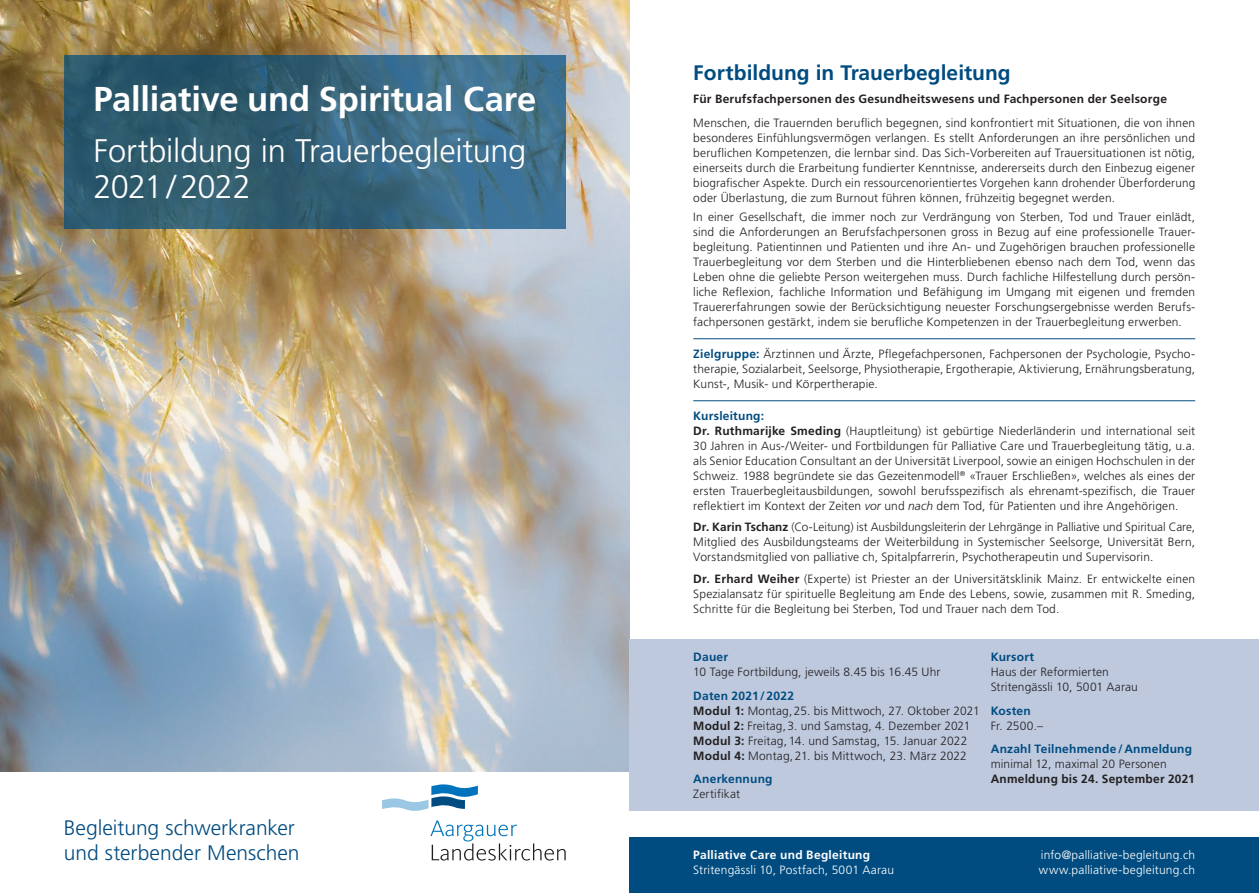
<style>
.page{position:relative;width:1259px;height:893px;background:#fff}
.page>*{position:absolute;margin:0;border:0;box-sizing:border-box;transform-origin:0 0}
.t1{font:700 34.5px "Frutiger LT Pro";letter-spacing:-.005em;color:#fff}
.t2{font:300 32.7px/36px "Frutiger LT Pro";letter-spacing:-.01em;color:#fff}
.t3{font:300 21px/25.5px "Frutiger LT Pro";color:#004c80}
.text{font:700 21px "Frutiger LT Pro";color:#004c80}
.text-2{font:300 12px/15px "Frutiger LT Pro";letter-spacing:.01em;color:#231f20;text-align:justify}
.text-3{font:700 12px/15px "Frutiger LT Pro";letter-spacing:.02em;color:#004c80}
.t4{font:300 12px "Frutiger LT Pro";letter-spacing:.015em;color:#fff}
.text-4{font:700 12px "Frutiger LT Pro";letter-spacing:.02em;color:#231f20}
.t5{font:700 12px "Frutiger LT Pro";letter-spacing:.02em;color:#fff}
.s1{font-weight:700;color:#004c80}
.s2{font-weight:700}
.s3{font-style:italic}
.s4{font-weight:300;color:#231f20}
.s5{color:#231f20}
</style>
<div class="page">
<img style="left:0;top:0;width:629px;height:772px">
<svg style="left:382px;top:784px;width:96px;height:27px"></svg>
<svg style="left:430px;top:820px;width:136px;height:41px"></svg>
<svg style="left:64px;top:55px;width:502px;height:174px;background:#34627a"></svg>
<div style="left:629px;top:837px;width:630px;height:56px;background:#004c80"></div>
<hr style="left:693px;top:338px;width:502px;height:1px;background:#004c80">
<hr style="left:693px;top:400px;width:502px;height:1px;background:#004c80">
<div style="left:629px;top:639px;width:630px;height:172px;background:#bec9de"></div>
<p class="t1" style="left:94px;top:79px;width:444px">Palliative und Spiritual Care</p>
<p class="t2" style="left:94px;top:133px;width:434px">Fortbildung in Trauerbegleitung<br>2021 / 2022</p>
<p class="t3" style="left:64px;top:815px;width:237px">Begleitung schwerkranker und sterbender Menschen</p>
<p class="text" style="left:693px;top:60px;width:319px">Fortbildung in Trauerbegleitung</p>
<p class="text-4" style="left:693px;top:92px;width:475px">Für Berufsfachpersonen des Gesundheitswesens und Fachpersonen der Seelsorge</p>
<p class="text-2" style="left:693px;top:115px;width:503px">Menschen, die Trauernden beruflich begegnen, sind konfrontiert mit Situationen, die von ihnen besonderes Einfühlungsvermögen verlangen. Es stellt Anforderungen an ihre persönlichen und beruflichen Kompetenzen, die lernbar sind. Das Sich-Vorbereiten auf Trauersituationen ist nötig, einerseits durch die Erarbeitung fundierter Kenntnisse, andererseits durch den Einbezug eigener biografischer Aspekte. Durch ein ressourcenorientiertes Vorgehen kann drohender Überforderung oder Überlastung, die zum Burnout führen können, frühzeitig begegnet werden.</p>
<p class="text-2" style="left:693px;top:209px;width:503px">In einer Gesellschaft, die immer noch zur Verdrängung von Sterben, Tod und Trauer einlädt, sind die Anforderungen an Berufsfachpersonen gross in Bezug auf eine professionelle Trauer&shy;begleitung. Patientinnen und Patienten und ihre An- und Zugehörigen brauchen professionelle Trauerbegleitung vor dem Sterben und die Hinterbliebenen ebenso nach dem Tod, wenn das Leben ohne die geliebte Person weitergehen muss. Durch fachliche Hilfestellung durch persön&shy;liche Reflexion, fachliche Information und Befähigung im Umgang mit eigenen und fremden Trauererfahrungen sowie der Berücksichtigung neuester Forschungsergebnisse werden Berufs&shy;fachpersonen gestärkt, indem sie berufliche Kompetenzen in der Trauerbegleitung erwerben.</p>
<p class="text-2" style="left:693px;top:346px;width:503px"><span class="s1">Zielgruppe:</span> Ärztinnen und Ärzte, Pflegefachpersonen, Fachpersonen der Psychologie, Psycho&shy;therapie, Sozialarbeit, Seelsorge, Physiotherapie, Ergotherapie, Aktivierung, Ernährungsberatung, Kunst-, Musik- und Körpertherapie.</p>
<p class="text-3" style="left:693px;top:408px;width:72px">Kursleitung:</p>
<p class="text-2" style="left:693px;top:423px;width:503px"><span class="s2">Dr. Ruthmarijke Smeding</span> (Hauptleitung) ist gebürtige Niederländerin und international seit 30 Jahren in Aus-/Weiter- und Fortbildungen für Palliative Care und Trauerbegleitung tätig, u.a. als Senior Education Consultant an der Universität Liverpool, sowie an einigen Hochschulen in der Schweiz. 1988 begründete sie das Gezeitenmodell<sup>®</sup> «Trauer Erschließen», welches als eines der ersten Trauerbegleitausbildungen, sowohl berufsspezifisch als ehrenamt-spezifisch, die Trauer reflektiert im Kontext der Zeiten <span class="s3">vor</span> und <span class="s3">nach</span> dem Tod, für Patienten und ihre Angehörigen.</p>
<p class="text-2" style="left:693px;top:520px;width:503px"><span class="s2">Dr. Karin Tschanz</span> (Co-Leitung) ist Ausbildungsleiterin der Lehrgänge in Palliative und Spiritual Care, Mitglied des Ausbildungsteams der Weiterbildung in Systemischer Seelsorge, Universität Bern, Vorstandsmitglied von palliative ch, Spitalpfarrerin, Psychotherapeutin und Supervisorin.</p>
<p class="text-2" style="left:693px;top:571px;width:503px"><span class="s2">Dr. Erhard Weiher</span> (Experte) ist Priester an der Universitätsklinik Mainz. Er entwickelte einen Spezialansatz für spirituelle Begleitung am Ende des Lebens, sowie, zusammen mit R. Smeding, Schritte für die Begleitung bei Sterben, Tod und Trauer nach dem Tod.</p>
<p class="text-2" style="left:693px;top:649px;width:249px"><span class="s1">Dauer<br></span>10 Tage Fortbildung, jeweils 8.45 bis 16.45 Uhr</p>
<p class="text-2" style="left:693px;top:688px;width:288px"><span class="s1">Daten 2021/2022<br></span><span class="s2">Modul 1:</span> Montag,25. bis Mittwoch, 27. Oktober 2021</p>
<p class="text-2" style="left:693px;top:718px;width:279px"><span class="s2">Modul 2:</span> Freitag,3. und Samstag, 4. Dezember 2021</p>
<p class="text-2" style="left:693px;top:733px;width:276px"><span class="s2">Modul 3:</span> Freitag,14. und Samstag, 15. Januar 2022</p>
<p class="text-2" style="left:693px;top:748px;width:275px"><span class="s2">Modul 4:</span> Montag,21. bis Mittwoch, 23. März 2022</p>
<p class="text-3" style="left:693px;top:771px;width:81px">Anerkennung<br><span class="s4">Zertifikat</span></p>
<p class="text-2" style="left:990px;top:649px;width:149px;text-align:left"><span class="s1">Kursort<br></span>Haus der Reformierten<br>Stritengässli 10, 5001 Aarau</p>
<p class="text-2" style="left:990px;top:703px;width:54px"><span class="s1">Kosten<br></span>Fr. 2500.–</p>
<p class="text-3" style="left:990px;top:741px;width:206px">Anzahl Teilnehmende/Anmeldung <span class="s4">minimal 12, maximal 20 Personen<br></span><span class="s5">Anmeldung bis 24. September 2021</span></p>
<p class="t5" style="left:693px;top:848px;width:178px">Palliative Care und Begleitung</p>
<p class="t4" style="left:693px;top:863px;width:202px">Stritengässli 10, Postfach, 5001 Aarau</p>
<p class="t4" style="left:1041px;top:848px;width:156px">info@palliative-begleitung.ch</p>
<p class="t4" style="left:1039px;top:863px;width:158px">www.palliative-begleitung.ch</p>
</div>
